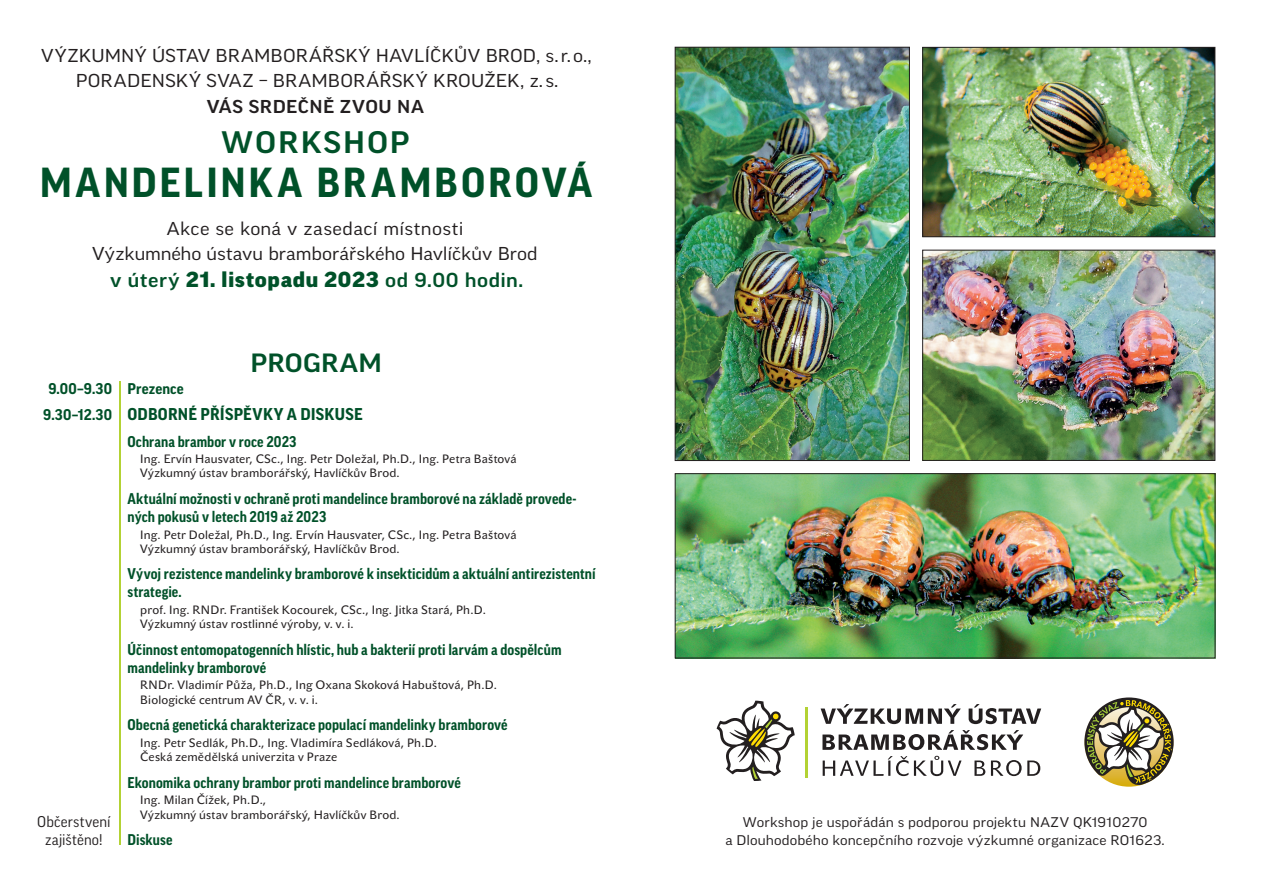
<style>
.page{position:relative;width:1263px;height:893px;background:#fff}
.page>*{position:absolute;margin:0;border:0;box-sizing:border-box;transform-origin:0 0}
.t1{font:700 40.5px "Good Pro";letter-spacing:.07em;color:#005129}
.t2{font:500 expanded 30px "Good Pro";letter-spacing:.06em;color:#005129}
.t3{font:500 expanded 25.5px "Good Pro";letter-spacing:.005em;color:#005129}
.t4{font:500 expanded 19.5px "Good Pro";letter-spacing:.03em;color:#005129}
.t5{font:expanded 18px/25.5px "Good Pro";letter-spacing:.01em;color:#231f20;text-align:center}
.t6{font:500 expanded 18px "Good Pro";letter-spacing:.025em;color:#231f20}
.t7{font:700 16.5px "Good Pro";letter-spacing:.015em;color:#005129}
.t8{font:700 15px/18px "Good Pro Narr";letter-spacing:.005em;color:#005129}
.t9{font:15px/18px "Good Pro";letter-spacing:.005em;color:#231f20;text-align:center}
.t10{font:700 15px "Good Pro";letter-spacing:.01em;color:#005129}
.t11{font:expanded 13.5px/18px "Good Pro";letter-spacing:.01em;color:#231f20;text-align:center}
.t12{font:12px/14.4px "John Sans Text Pro";letter-spacing:.015em;color:#231f20}
.s1{font-weight:900;font-size:21px}
.s2{font-size:15px}
</style>
<div class="page">
<hr style="left:119px;top:382px;width:2px;height:463px;background:#b3d234">
<img style="left:677px;top:49px;width:230px;height:410px">
<div style="left:675px;top:47px;width:234px;height:414px;border:1px solid #231f20"></div>
<img style="left:677px;top:475px;width:536px;height:181px">
<div style="left:675px;top:473px;width:540px;height:185px;border:1px solid #231f20"></div>
<img style="left:924px;top:49px;width:289px;height:186px">
<div style="left:922px;top:47px;width:293px;height:190px;border:1px solid #231f20"></div>
<img style="left:924px;top:252px;width:289px;height:207px">
<div style="left:922px;top:250px;width:293px;height:211px;border:1px solid #231f20"></div>
<svg style="left:717px;top:701px;width:78px;height:80px"></svg>
<hr style="left:805px;top:708px;width:3px;height:70px;background:#b3d234">
<svg style="left:823px;top:756px;width:217px;height:20px"></svg>
<svg style="left:822px;top:730px;width:201px;height:20px"></svg>
<svg style="left:821px;top:704px;width:220px;height:20px"></svg>
<svg style="left:1084px;top:697px;width:89px;height:90px"></svg>
<h3 class="t5" style="left:41px;top:42px;width:552px">VÝZKUMNÝ ÚSTAV BRAMBORÁŘSKÝ HAVLÍČKŮV BROD, s. r.o.,<br>PORADENSKÝ SVAZ – BRAMBORÁŘSKÝ KROUŽEK, z. s.</h3>
<h3 class="t6" style="left:207px;top:96px;width:219px">VÁS SRDEČNĚ ZVOU NA</h3>
<h2 class="t2" style="left:221px;top:125px;width:190px">WORKSHOP</h2>
<h1 class="t1" style="left:40px;top:159px;width:554px">MANDELINKA BRAMBOROVÁ</h1>
<h3 class="t5" style="left:92px;top:215px;width:447px">Akce se koná v zasedací místnosti<br>Výzkumného ústavu bramborářského Havlíčkův Brod</h3>
<h3 class="t4" style="left:110px;top:269px;width:414px">v úterý <span class="s1">21. listopadu 2023</span> od 9.00 hodin.</h3>
<h3 class="t3" style="left:250px;top:348px;width:133px">PROGRAM</h3>
<p class="t10" style="left:48px;top:380px;width:137px">9.00–9.30 Prezence</p>
<h3 class="t7" style="left:43px;top:405px;width:321px"><span class="s2">9.30–12.30</span> ODBORNÉ PŘÍSPĚVKY A DISKUSE</h3>
<p class="t8" style="left:128px;top:432px;width:170px">Ochrana brambor v roce 2023</p>
<p class="t12" style="left:140px;top:452px;width:378px">Ing. Ervín Hausvater, CSc., Ing. Petr Doležal, Ph.D., Ing. Petra Baštová<br>Výzkumný ústav bramborářský, Havlíčkův Brod.</p>
<p class="t8" style="left:128px;top:490px;width:450px">Aktuální možnosti v ochraně proti mandelince bramborové na základě provede&shy;ných pokusů v letech 2019 až 2023</p>
<p class="t12" style="left:140px;top:527px;width:378px">Ing. Petr Doležal, Ph.D., Ing. Ervín Hausvater, CSc., Ing. Petra Baštová<br>Výzkumný ústav bramborářský, Havlíčkův Brod.</p>
<p class="t8" style="left:128px;top:565px;width:469px">Vývoj rezistence mandelinky bramborové k insekticidům a aktuální antirezistentní strategie.</p>
<p class="t12" style="left:140px;top:603px;width:347px">prof. Ing. RNDr. František Kocourek, CSc., Ing. Jitka Stará, Ph.D.<br>Výzkumný ústav rostlinné výroby, v. v. i.</p>
<p class="t8" style="left:128px;top:640px;width:435px">Účinnost entomopatogenních hlístic, hub a bakterií proti larvám a dospělcům mandelinky bramborové</p>
<p class="t12" style="left:140px;top:678px;width:358px">RNDr. Vladimír Půža, Ph.D., Ing Oxana Skoková Habuštová, Ph.D.<br>Biologické centrum AV ČR, v. v. i.</p>
<p class="t8" style="left:128px;top:716px;width:382px">Obecná genetická charakterizace populací mandelinky bramborové</p>
<p class="t12" style="left:140px;top:735px;width:298px">Ing. Petr Sedlák, Ph.D., Ing. Vladimíra Sedláková, Ph.D.<br>Česká zemědělská univerzita v Praze</p>
<p class="t8" style="left:128px;top:773px;width:335px">Ekonomika ochrany brambor proti mandelince bramborové</p>
<p class="t12" style="left:140px;top:793px;width:261px">Ing. Milan Čížek, Ph.D.,<br>Výzkumný ústav bramborářský, Havlíčkův Brod.</p>
<p class="t8" style="left:128px;top:831px;width:47px">Diskuse</p>
<p class="t9" style="left:37px;top:813px;width:75px">Občerstvení zajištěno!</p>
<p class="t11" style="left:725px;top:813px;width:441px">Workshop je uspořádán s podporou projektu NAZV QK1910270<br>a Dlouhodobého koncepčního rozvoje výzkumné organizace RO1623.</p>
</div>
